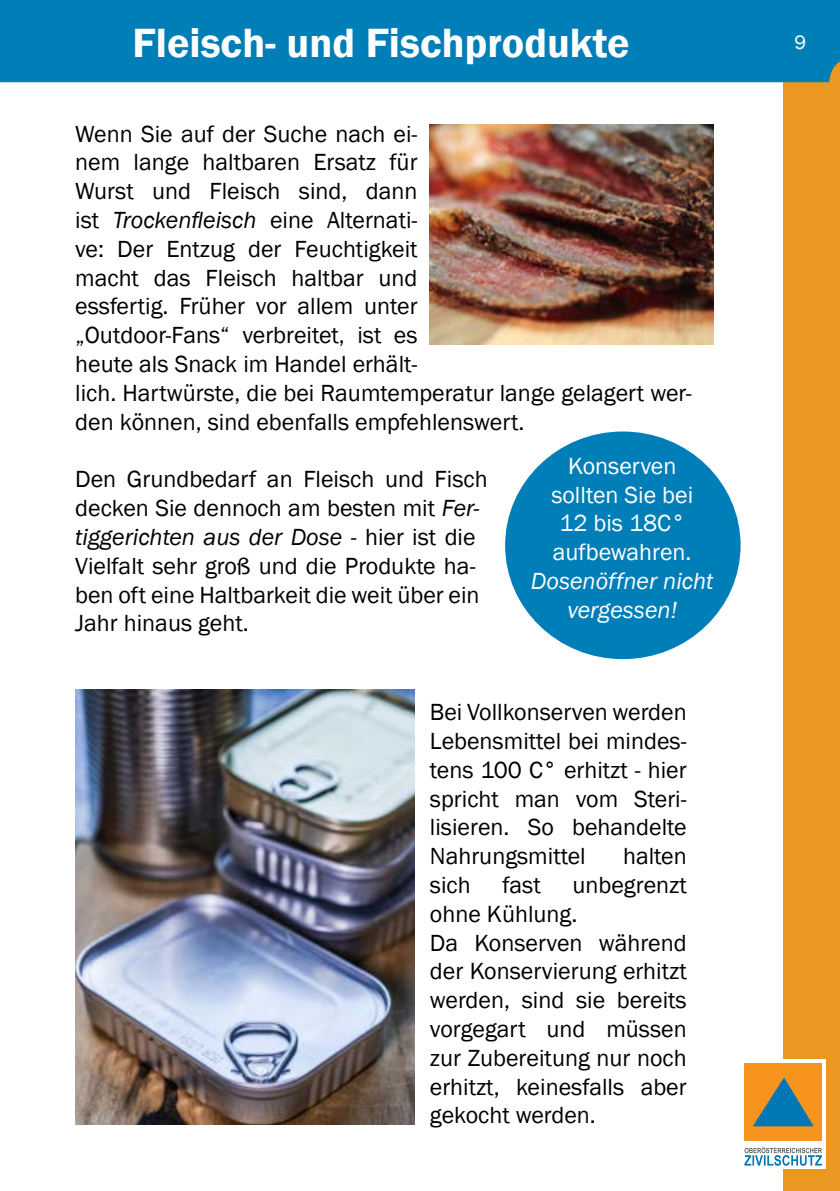
<style>
.page{position:relative;width:840px;height:1191px;background:#fff}
.page>*{position:absolute;margin:0;border:0;box-sizing:border-box;transform-origin:0 0}
.t1{font:600 42px "Franklin Gothic";color:#fff}
.t2{font:24px/28.8px "Franklin Gothic";color:#000}
.t3{font:24px/28.8px "Franklin Gothic";color:#fff;text-align:center}
.t4{font:italic 24px/28.8px "Franklin Gothic";color:#fff;text-align:center}
.t5{font:20px "Franklin Gothic";color:#fff}
.s1{font-style:italic}
</style>
<div class="page">
<div style="left:782px;top:0;width:57px;height:1191px;background:#eb9823"></div>
<div style="left:0;top:0;width:839px;height:82px;background:#007eb7"></div>
<img style="left:75px;top:689px;width:339px;height:435px">
<div style="left:505px;top:431px;width:235px;height:228px;background:#007eb7;border-radius:50%"></div>
<div style="left:740px;top:1059px;width:85px;height:110px;background:#fff"></div>
<div style="left:744px;top:1063px;width:77px;height:77px;background:#f7941e"></div>
<svg style="left:753px;top:1077px;width:60px;height:49px"></svg>
<svg style="left:744px;top:1146px;width:77px;height:19px"></svg>
<img style="left:429px;top:125px;width:284px;height:219px">
<h1 class="t1" style="left:132px;top:17px;width:498px">Fleisch- und Fischprodukte</h1>
<p class="t5" style="left:794px;top:30px;width:13px">9</p>
<p class="t2" style="left:75px;top:120px;width:618px">Wenn Sie auf der Suche nach ei-<br>nem lange haltbaren Ersatz für<br>Wurst und Fleisch sind, dann<br>ist <span class="s1">Trockenfleisch</span> eine Alternati-<br>ve: Der Entzug der Feuchtigkeit<br>macht das Fleisch haltbar und<br>essfertig. Früher vor allem unter<br>„Outdoor-Fans“ verbreitet, ist es<br>heute als Snack im Handel erhält-<br>lich. Hartwürste, die bei Raumtemperatur lange gelagert wer&shy;den können, sind ebenfalls empfehlenswert.</p>
<p class="t2" style="left:75px;top:465px;width:414px">Den Grundbedarf an Fleisch und Fisch decken Sie dennoch am besten mit <span class="s1">Fer&shy;tiggerichten aus der Dose</span> - hier ist die Vielfalt sehr groß und die Produkte ha&shy;ben oft eine Haltbarkeit die weit über ein Jahr hinaus geht.</p>
<p class="t3" style="left:551px;top:452px;width:143px">Konserven sollten Sie bei<br>12 bis 18C° aufbewahren.</p>
<p class="t4" style="left:530px;top:567px;width:184px">Dosenöffner nicht vergessen!</p>
<p class="t2" style="left:429px;top:698px;width:258px;text-align:justify">Bei Vollkonserven werden Lebensmittel bei mindes&shy;tens 100 C° erhitzt - hier spricht man vom Steri&shy;lisieren. So behandelte Nahrungsmittel</p>
<p class="t2" style="left:622px;top:842px;width:65px">halten</p>
<p class="t2" style="left:429px;top:871px;width:42px">sich</p>
<p class="t2" style="left:502px;top:871px;width:40px">fast</p>
<p class="t2" style="left:429px;top:871px;width:258px;text-indent:142px">unbegrenzt ohne Kühlung.<br>Da Konserven während der Konservierung erhitzt werden, sind sie bereits vorgegart und müssen zur Zubereitung nur noch erhitzt, keinesfalls aber gekocht werden.</p>
</div>
